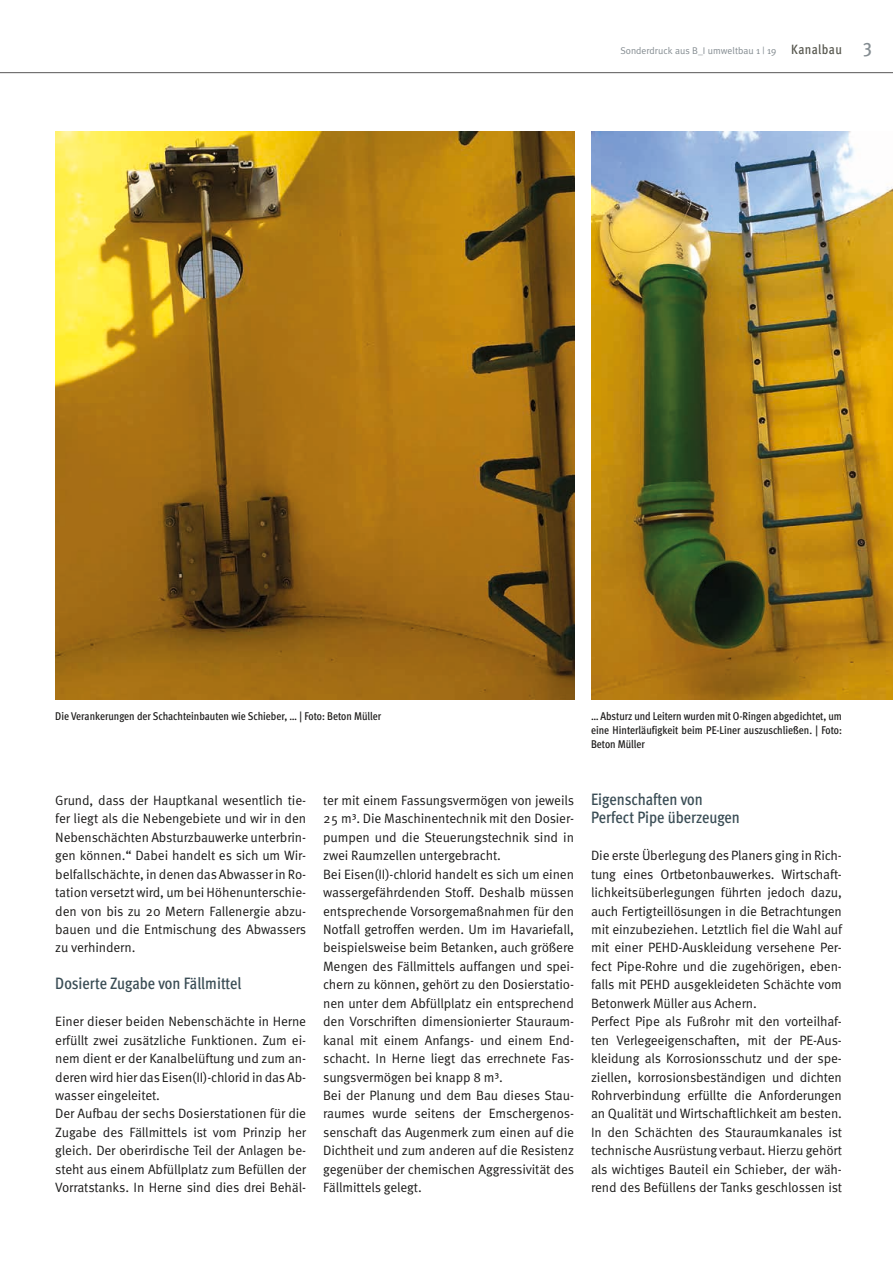
<style>
.page{position:relative;width:893px;height:1263px;background:#fff}
.page>*{position:absolute;margin:0;border:0;box-sizing:border-box;transform-origin:0 0}
.t1{font:500 condensed 16.5px/18.5px "Meta OT";color:#3a4d55}
.t2{font:13.5px/18.5px "Meta OT";letter-spacing:-.01em;color:#1b1a19}
.t3{font:500 condensed 11.25px/13.8px "Meta OT";color:#1b1a19;text-align:justify}
.t4{font:9.75px "Meta Plus Normal";color:#848c91}
.s1{font-family:"Meta OT";font-weight:500;font-stretch:condensed;font-size:13.5px;color:#57574e}
.s2{font-family:"Meta OT";font-weight:500;font-stretch:condensed;font-size:19.5px}
</style>
<div class="page">
<hr style="left:0;top:72px;width:893px;height:1px;background:#585757">
<img style="left:55px;top:132px;width:519px;height:567px">
<img style="left:591px;top:132px;width:302px;height:567px">
<p class="t4" style="left:620px;top:45px;width:253px">Sonderdruck aus B_I umweltbau 1 | 19 <span class="s1">Kanalbau</span> <span class="s2">3</span></p>
<p class="t3" style="left:55px;top:709px;width:327px">Die Verankerungen der Schachteinbauten wie Schieber, … | Foto: Beton Müller</p>
<p class="t3" style="left:591px;top:709px;width:252px">… Absturz und Leitern wurden mit O-Ringen abgedichtet, um eine Hinterläufigkeit beim PE-Liner auszuschließen. | Foto:<br>Beton Müller</p>
<p class="t2" style="left:55px;top:791px;width:252px;text-align:justify">Grund, dass der Hauptkanal wesentlich tie&shy;fer liegt als die Nebengebiete und wir in den Nebenschächten Absturzbauwerke unterbrin&shy;gen können.“ Dabei handelt es sich um Wir&shy;belfallschächte, in denen das Abwasser in Ro&shy;tation versetzt wird, um bei Höhenunterschie&shy;den von bis zu 20 Metern Fallenergie abzu&shy;bauen und die Entmischung des Abwassers zu verhindern.</p>
<p class="t1" style="left:55px;top:974px;width:188px">Dosierte Zugabe von Fällmittel</p>
<p class="t2" style="left:55px;top:1012px;width:252px">Einer dieser beiden Nebenschächte in Herne erfüllt zwei zusätzliche Funktionen. Zum ei&shy;nem dient er der Kanalbelüftung und zum an&shy;deren wird hier das Eisen(II)-chlorid in das Ab&shy;wasser eingeleitet.<br>Der Aufbau der sechs Dosierstationen für die Zugabe des Fällmittels ist vom Prinzip her gleich. Der oberirdische Teil der Anlagen be&shy;steht aus einem Abfüllplatz zum Befüllen der Vorratstanks. In Herne sind dies drei Behäl-</p>
<p class="t2" style="left:323px;top:791px;width:253px">ter mit einem Fassungsvermögen von jeweils 25 m³. Die Maschinentechnik mit den Dosier&shy;pumpen und die Steuerungstechnik sind in zwei Raumzellen untergebracht.<br>Bei Eisen(II)-chlorid handelt es sich um einen wassergefährdenden Stoff. Deshalb müssen entsprechende Vorsorgemaßnahmen für den Notfall getroffen werden. Um im Havariefall, beispielsweise beim Betanken, auch größere Mengen des Fällmittels auffangen und spei&shy;chern zu können, gehört zu den Dosierstatio&shy;nen unter dem Abfüllplatz ein entsprechend den Vorschriften dimensionierter Stauraum&shy;kanal mit einem Anfangs- und einem End&shy;schacht. In Herne liegt das errechnete Fas&shy;sungsvermögen bei knapp 8 m³.<br>Bei der Planung und dem Bau dieses Stau&shy;raumes wurde seitens der Emschergenos&shy;senschaft das Augenmerk zum einen auf die Dichtheit und zum anderen auf die Resistenz gegenüber der chemischen Aggressivität des Fällmittels gelegt.</p>
<p class="t1" style="left:591px;top:789px;width:150px">Eigenschaften von<br>Perfect Pipe überzeugen</p>
<p class="t2" style="left:591px;top:846px;width:253px">Die erste Überlegung des Planers ging in Rich&shy;tung eines Ortbetonbauwerkes. Wirtschaft&shy;lichkeitsüberlegungen führten jedoch dazu, auch Fertigteillösungen in die Betrachtungen mit einzubeziehen. Letztlich fiel die Wahl auf mit einer PEHD-Auskleidung versehene Per&shy;fect Pipe-Rohre und die zugehörigen, eben&shy;falls mit PEHD ausgekleideten Schächte vom Betonwerk Müller aus Achern.<br>Perfect Pipe als Fußrohr mit den vorteilhaf&shy;ten Verlegeeigenschaften, mit der PE-Aus&shy;kleidung als Korrosionsschutz und der spe&shy;ziellen, korrosionsbeständigen und dichten Rohrverbindung erfüllte die Anforderungen an Qualität und Wirtschaftlichkeit am besten.<br>In den Schächten des Stauraumkanales ist technische Ausrüstung verbaut. Hierzu gehört als wichtiges Bauteil ein Schieber, der wäh&shy;rend des Befüllens der Tanks geschlossen ist</p>
</div>
